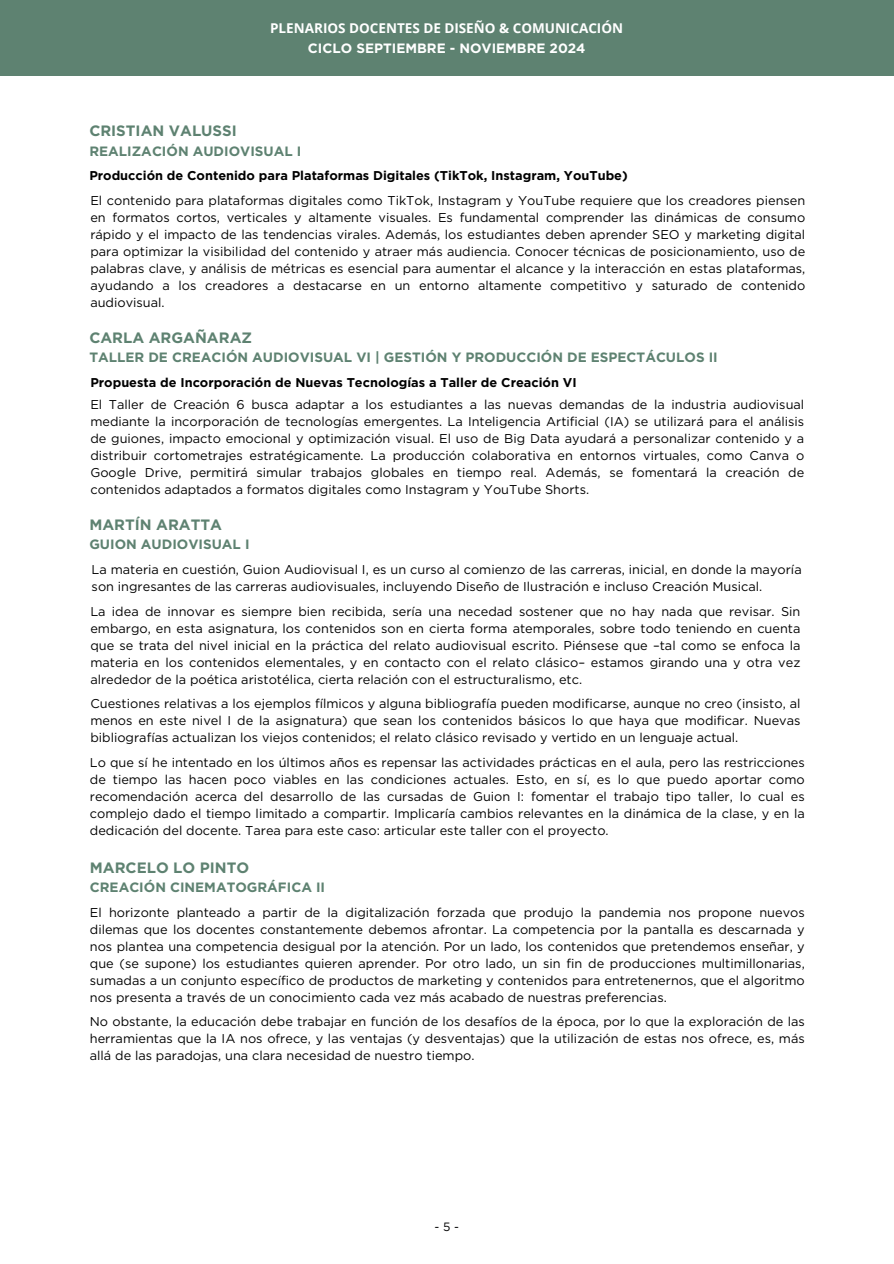
<style>
.page{position:relative;width:894px;height:1264px;background:#fff}
.page>*{position:absolute;margin:0;border:0;box-sizing:border-box;transform-origin:0 0}
.t1{font:700 15px "Gotham";color:#5e8271}
.t2{font:700 13.5px "Gotham";color:#5e8271}
.t3{font:700 13.5px "Open Sans";color:#fff}
.t4{font:700 13.5px "Gotham";color:#fff}
.t5{font:12.75px/17px "Gotham";color:#000;text-align:justify}
.t6{font:700 12.75px "Gotham";color:#000}
.t7{font:12px "Gotham";color:#000}
</style>
<div class="page">
<div style="left:0;top:0;width:893px;height:75px;background:#5e8271"></div>
<h1 class="t3" style="left:270px;top:18px;width:354px">PLENARIOS DOCENTES DE DISEÑO &amp; COMUNICACIÓN</h1>
<h2 class="t4" style="left:308px;top:40px;width:279px">CICLO SEPTIEMBRE - NOVIEMBRE 2024</h2>
<h1 class="t1" style="left:89px;top:122px;width:149px">CRISTIAN VALUSSI</h1>
<h1 class="t2" style="left:89px;top:142px;width:213px">REALIZACIÓN AUDIOVISUAL I</h1>
<h1 class="t6" style="left:89px;top:168px;width:540px">Producción de Contenido para Plataformas Digitales (TikTok, Instagram, YouTube)</h1>
<h1 class="t5" style="left:90px;top:192px;width:716px">El contenido para plataformas digitales como TikTok, Instagram y YouTube requiere que los creadores piensen en formatos cortos, verticales y altamente visuales. Es fundamental comprender las dinámicas de consumo rápido y el impacto de las tendencias virales. Además, los estudiantes deben aprender SEO y marketing digital para optimizar la visibilidad del contenido y atraer más audiencia. Conocer técnicas de posicionamiento, uso de palabras clave, y análisis de métricas es esencial para aumentar el alcance y la interacción en estas plataformas, ayudando a los creadores a destacarse en un entorno altamente competitivo y saturado de contenido audiovisual.</h1>
<h3 class="t1" style="left:89px;top:329px;width:164px">CARLA ARGAÑARAZ</h3>
<h3 class="t2" style="left:89px;top:349px;width:629px">TALLER DE CREACIÓN AUDIOVISUAL VI | GESTIÓN Y PRODUCCIÓN DE ESPECTÁCULOS II</h3>
<h1 class="t6" style="left:90px;top:375px;width:487px">Propuesta de Incorporación de Nuevas Tecnologías a Taller de Creación VI</h1>
<h3 class="t5" style="left:90px;top:396px;width:715px">El Taller de Creación 6 busca adaptar a los estudiantes a las nuevas demandas de la industria audiovisual mediante la incorporación de tecnologías emergentes. La Inteligencia Artificial (IA) se utilizará para el análisis de guiones, impacto emocional y optimización visual. El uso de Big Data ayudará a personalizar contenido y a distribuir cortometrajes estratégicamente. La producción colaborativa en entornos virtuales, como Canva o Google Drive, permitirá simular trabajos globales en tiempo real. Además, se fomentará la creación de contenidos adaptados a formatos digitales como Instagram y YouTube Shorts.</h3>
<h2 class="t1" style="left:89px;top:516px;width:134px">MARTÍN ARATTA</h2>
<h2 class="t2" style="left:89px;top:536px;width:162px">GUION AUDIOVISUAL I</h2>
<h3 class="t5" style="left:92px;top:561px;width:711px">La materia en cuestión, Guion Audiovisual I, es un curso al comienzo de las carreras, inicial, en donde la mayoría son ingresantes de las carreras audiovisuales, incluyendo Diseño de Ilustración e incluso Creación Musical.</h3>
<h3 class="t5" style="left:90px;top:602px;width:711px">La idea de innovar es siempre bien recibida, sería una necedad sostener que no hay nada que revisar. Sin embargo, en esta asignatura, los contenidos son en cierta forma atemporales, sobre todo teniendo en cuenta que se trata del nivel inicial en la práctica del relato audiovisual escrito. Piénsese que –tal como se enfoca la materia en los contenidos elementales, y en contacto con el relato clásico– estamos girando una y otra vez alrededor de la poética aristotélica, cierta relación con el estructuralismo, etc.</h3>
<h3 class="t5" style="left:90px;top:695px;width:711px">Cuestiones relativas a los ejemplos fílmicos y alguna bibliografía pueden modificarse, aunque no creo (insisto, al menos en este nivel I de la asignatura) que sean los contenidos básicos lo que haya que modificar. Nuevas bibliografías actualizan los viejos contenidos; el relato clásico revisado y vertido en un lenguaje actual.</h3>
<h3 class="t5" style="left:90px;top:753px;width:716px">Lo que sí he intentado en los últimos años es repensar las actividades prácticas en el aula, pero las restricciones de tiempo las hacen poco viables en las condiciones actuales. Esto, en sí, es lo que puedo aportar como recomendación acerca del desarrollo de las cursadas de Guion I: fomentar el trabajo tipo taller, lo cual es complejo dado el tiempo limitado a compartir. Implicaría cambios relevantes en la dinámica de la clase, y en la dedicación del docente. Tarea para este caso: articular este taller con el proyecto.</h3>
<h3 class="t1" style="left:90px;top:858px;width:161px">MARCELO LO PINTO</h3>
<h3 class="t2" style="left:90px;top:879px;width:237px">CREACIÓN CINEMATOGRÁFICA II</h3>
<h1 class="t5" style="left:90px;top:903px;width:716px">El horizonte planteado a partir de la digitalización forzada que produjo la pandemia nos propone nuevos dilemas que los docentes constantemente debemos afrontar. La competencia por la pantalla es descarnada y nos plantea una competencia desigual por la atención. Por un lado, los contenidos que pretendemos enseñar, y que (se supone) los estudiantes quieren aprender. Por otro lado, un sin fin de producciones multimillonarias, sumadas a un conjunto específico de productos de marketing y contenidos para entretenernos, que el algoritmo nos presenta a través de un conocimiento cada vez más acabado de nuestras preferencias.</h1>
<p class="t5" style="left:90px;top:1013px;width:716px">No obstante, la educación debe trabajar en función de los desafíos de la época, por lo que la exploración de las herramientas que la IA nos ofrece, y las ventajas (y desventajas) que la utilización de estas nos ofrece, es, más allá de las paradojas, una clara necesidad de nuestro tiempo.</p>
<h3 class="t7" style="left:434px;top:1219px;width:26px">-5-</h3>
</div>
